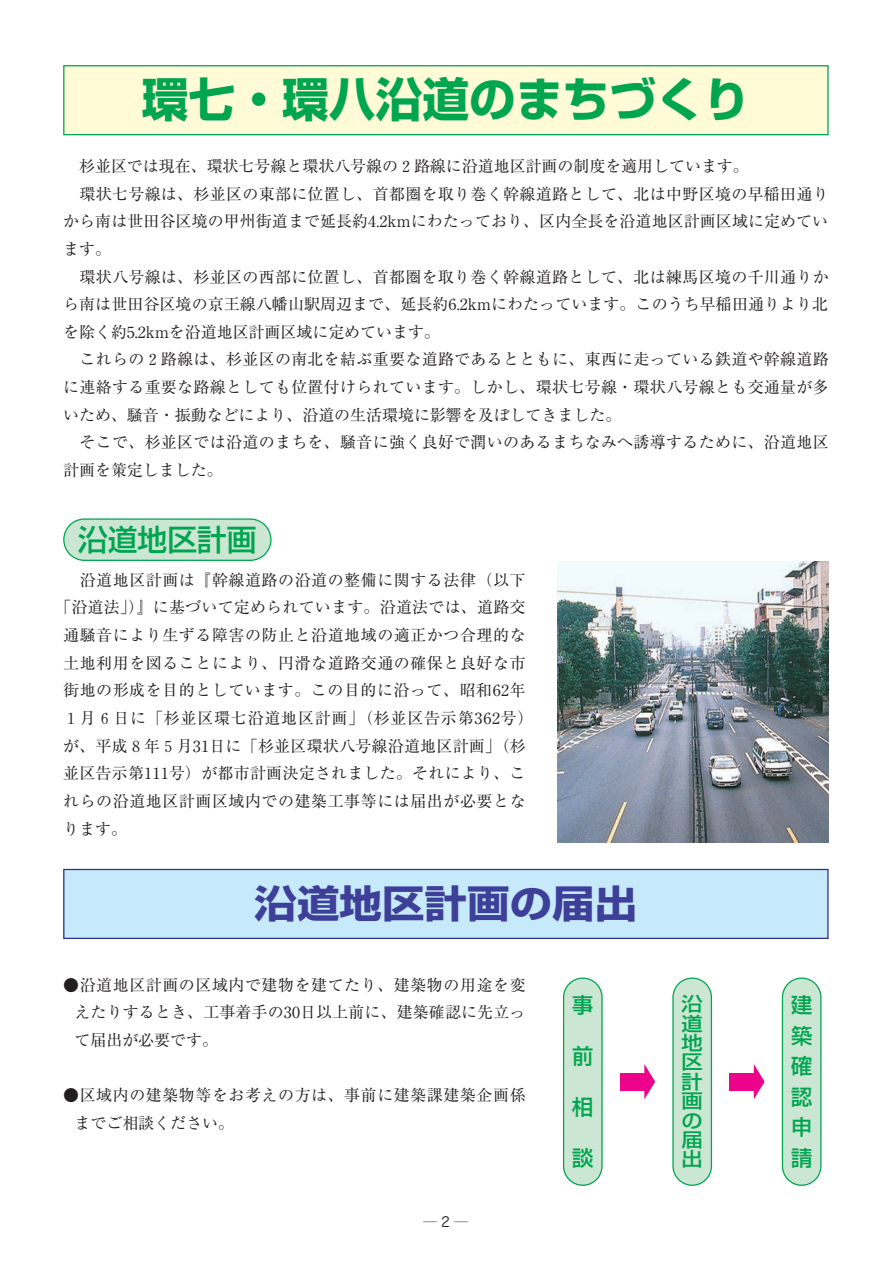
<style>
.page{position:relative;width:893px;height:1263px;background:#fff}
.page>*{position:absolute;margin:0;border:0;box-sizing:border-box;transform-origin:0 0}
.t1{font:700 46.8px "Shin Go";color:#00a54f}
.t2{font:700 38.25px "Shin Go";color:#3e3f99;scale:1.11 1}
.t3{font:500 29.7px "Shin Go";color:#00a54f}
.t4{font:500 21.3px/30.6px "Shin Go";color:#00a54f;text-align:justify}
.t5{font:500 19.2px/19.4px "Shin Go";color:#00a54f;text-align:justify;scale:1.11 1}
.t6{font:15.9px/27.6px "Ryumin";letter-spacing:.02em;color:#231f20;text-align:justify}
.t7{font:15.9px "Ryumin";color:#231f20}
.t8{font:15.9px "Ryumin";letter-spacing:.05em;color:#231f20}
.t9{font:13.5px "Jun 201";color:#231f20}
</style>
<div class="page">
<div style="left:64px;top:66px;width:764px;height:69px;background:#fffbd6"></div>
<div style="left:63px;top:65px;width:766px;height:70px;border:1px solid #00a54f"></div>
<img style="left:557px;top:562px;width:272px;height:280px">
<div style="left:64px;top:869px;width:764px;height:69px;background:#c6eafa"></div>
<div style="left:63px;top:869px;width:766px;height:70px;border:1px solid #2e3092"></div>
<svg style="left:63px;top:518px;width:209px;height:43px;background:#c0e3cc"></svg>
<svg style="left:563px;top:977px;width:40px;height:209px;background:#bce1c9"></svg>
<svg style="left:672px;top:977px;width:40px;height:209px;background:#c4e4cf"></svg>
<svg style="left:782px;top:977px;width:39px;height:209px;background:#c1e3cd"></svg>
<div style="left:620px;top:1073px;width:28px;height:17px;background:#ed028c"></div>
<svg style="left:644px;top:1064px;width:11px;height:35px"></svg>
<div style="left:729px;top:1073px;width:29px;height:17px;background:#ed028c"></div>
<svg style="left:754px;top:1064px;width:11px;height:35px"></svg>
<h1 class="t1" style="left:142px;top:82px;width:610px">環七・環八沿道のまちづくり</h1>
<p class="t7" style="left:79px;top:160px;width:671px">杉並区では現在、環状七号線と環状八号線の２路線に沿道地区計画の制度を適用しています。</p>
<p class="t6" style="left:79px;top:182px;width:751px">環状七号線は、杉並区の東部に位置し、首都圏を取り巻く幹線道路として、北は中野区境の早稲田通り</p>
<p class="t6" style="left:63px;top:210px;width:767px">から南は世田谷区境の甲州街道まで延長約4.2kmにわたっており、区内全長を沿道地区計画区域に定めてい</p>
<p class="t6" style="left:63px;top:237px;width:49px">ます。</p>
<p class="t6" style="left:79px;top:265px;width:751px">環状八号線は、杉並区の西部に位置し、首都圏を取り巻く幹線道路として、北は練馬区境の千川通りか</p>
<p class="t6" style="left:63px;top:293px;width:767px">ら南は世田谷区境の京王線八幡山駅周辺まで、延長約6.2kmにわたっています。このうち早稲田通りより北</p>
<p class="t7" style="left:63px;top:326px;width:378px">を除く約5.2kmを沿道地区計画区域に定めています。</p>
<p class="t6" style="left:79px;top:348px;width:751px">これらの２路線は、杉並区の南北を結ぶ重要な道路であるとともに、東西に走っている鉄道や幹線道路</p>
<p class="t6" style="left:63px;top:375px;width:767px">に連絡する重要な路線としても位置付けられています。しかし、環状七号線・環状八号線とも交通量が多</p>
<p class="t7" style="left:63px;top:409px;width:560px">いため、騒音・振動などにより、沿道の生活環境に影響を及ぼしてきました。</p>
<p class="t6" style="left:79px;top:431px;width:751px">そこで、杉並区では沿道のまちを、騒音に強く良好で潤いのあるまちなみへ誘導するために、沿道地区</p>
<p class="t7" style="left:63px;top:464px;width:161px">計画を策定しました。</p>
<h3 class="t3" style="left:78px;top:528px;width:180px">沿道地区計画</h3>
<p class="t6" style="left:80px;top:568px;width:447px">沿道地区計画は『幹線道路の沿道の整備に関する法律（以下</p>
<p class="t6" style="left:55px;top:596px;width:472px">「沿道法」）』に基づいて定められています。沿道法では、道路交</p>
<p class="t6" style="left:63px;top:623px;width:464px">通騒音により生ずる障害の防止と沿道地域の適正かつ合理的な</p>
<p class="t6" style="left:63px;top:651px;width:464px">土地利用を図ることにより、円滑な道路交通の確保と良好な市</p>
<p class="t6" style="left:63px;top:679px;width:464px">街地の形成を目的としています。この目的に沿って、昭和62年</p>
<p class="t8" style="left:63px;top:712px;width:472px">１月６日に「杉並区環七沿道地区計画」（杉並区告示第362号）</p>
<p class="t6" style="left:63px;top:734px;width:464px">が、平成８年５月31日に「杉並区環状八号線沿道地区計画」（杉</p>
<p class="t6" style="left:63px;top:762px;width:464px">並区告示第111号）が都市計画決定されました。それにより、こ</p>
<p class="t6" style="left:63px;top:789px;width:464px">れらの沿道地区計画区域内での建築工事等には届出が必要とな</p>
<p class="t6" style="left:63px;top:817px;width:65px">ります。</p>
<h2 class="t2" style="left:255px;top:889px;width:346px">沿道地区計画の届出</h2>
<p class="t6" style="left:74px;top:973px;width:453px;text-indent:-11px">●沿道地区計画の区域内で建物を建てたり、建築物の用途を変えたりするとき、工事着手の30日以上前に、建築確認に先立って届出が必要です。</p>
<p class="t6" style="left:74px;top:1084px;width:453px;text-indent:-11px">●区域内の建築物等をお考えの方は、事前に建築課建築企画係までご相談ください。</p>
<p class="t9" style="left:424px;top:1216px;width:46px">―2―</p>
<h3 class="t4" style="left:572px;top:992px;width:23px">事</h3>
<h3 class="t4" style="left:572px;top:1043px;width:23px">前</h3>
<h3 class="t4" style="left:572px;top:1094px;width:23px">相</h3>
<h3 class="t4" style="left:572px;top:1145px;width:23px">談</h3>
<p class="t5" style="left:682px;top:996px;width:21px">沿道地区計画の届出</p>
<h3 class="t4" style="left:791px;top:992px;width:23px">建築確認申請</h3>
</div>
